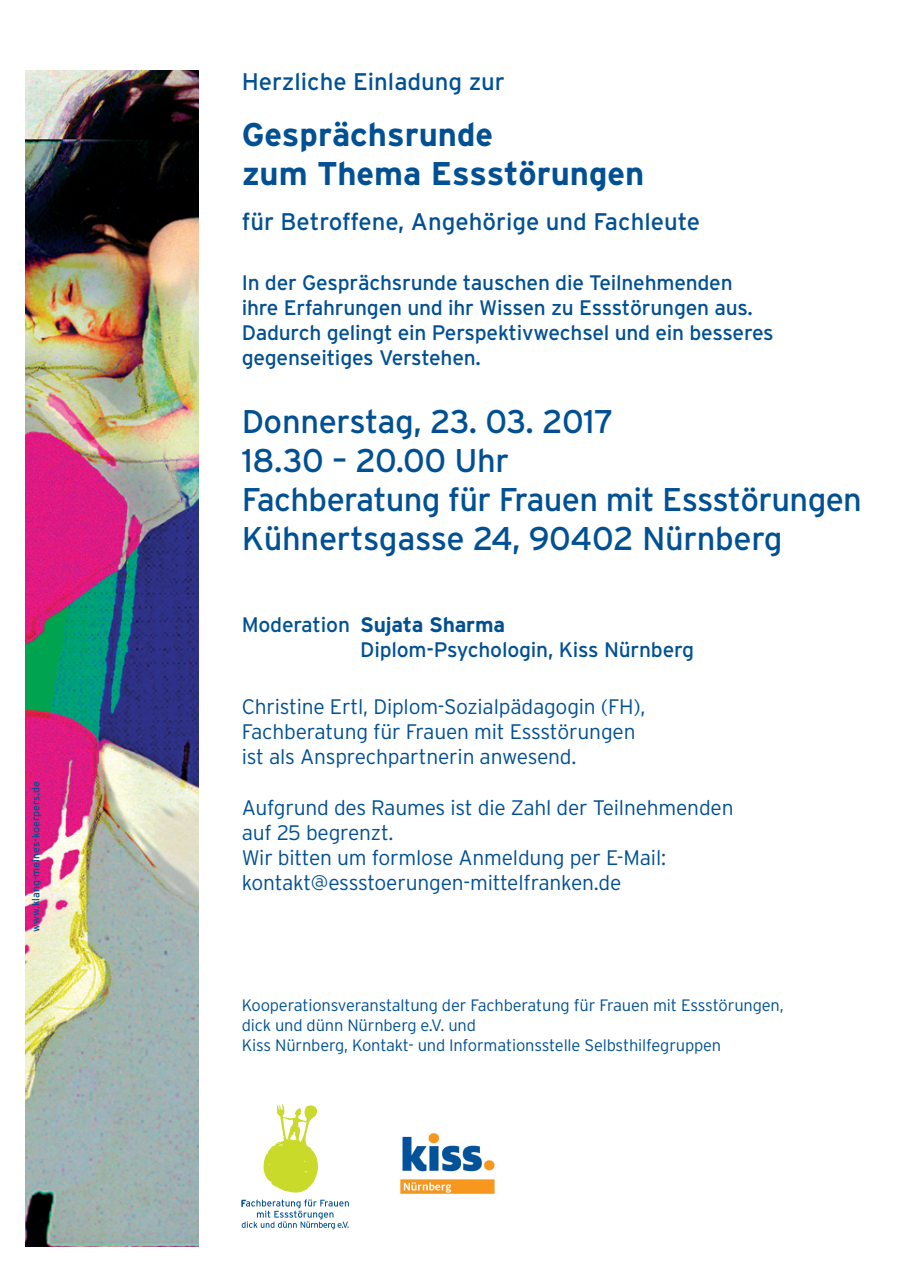
<style>
.page{position:relative;width:902px;height:1272px;background:#fff}
.page>*{position:absolute;margin:0;border:0;box-sizing:border-box;transform-origin:0 0}
.t1{font:32.85px/39px "Interstate";letter-spacing:-.02em;color:#005093}
.t2{font:700 32.85px/39px "Interstate";color:#005093}
.t3{font:24px "Interstate";color:#005093}
.t4{font:300 21px/25.2px "Interstate";letter-spacing:-.01em;color:#005093}
.t5{font:21px/25.2px "Interstate";letter-spacing:-.01em;color:#005093}
.t6{font:300 16.5px/19.8px "Interstate";letter-spacing:-.01em;color:#005093}
.t7{font:10.5px "Interstate";color:#005093}
.t8{font:9.6px "Interstate";color:#005093}
.s1{font-weight:700}
</style>
<div class="page">
<img style="left:26px;top:70px;width:172px;height:1176px">
<svg style="left:263px;top:1104px;width:55px;height:88px"></svg>
<svg style="left:242px;top:1199px;width:107px;height:30px"></svg>
<img style="left:400px;top:1133px;width:95px;height:61px">
<p class="t7" style="left:30px;top:931px;width:152px;rotate:-90deg">www.klang-meines-koerpers.de</p>
<p class="t3" style="left:242px;top:68px;width:265px">Herzliche Einladung zur</p>
<h1 class="t2" style="left:242px;top:115px;width:404px">Gesprächsrunde<br>zum Thema Essstörungen</h1>
<p class="t3" style="left:242px;top:208px;width:460px">für Betroffene, Angehörige und Fachleute</p>
<p class="t5" style="left:242px;top:269px;width:533px">In der Gesprächsrunde tauschen die Teilnehmenden ihre Erfahrungen und ihr Wissen zu Essstörungen aus.<br>Dadurch gelingt ein Perspektivwechsel und ein besseres gegenseitiges Verstehen.</p>
<h1 class="t1" style="left:242px;top:401px;width:621px">Donnerstag, 23. 03. 2017<br>18.30 – 20.00 Uhr<br>Fachberatung für Frauen mit Essstörungen<br>Kühnertsgasse 24, 90402 Nürnberg</h1>
<p class="t5" style="left:360px;top:611px;width:335px;text-indent:-119px">Moderation <span class="s1">Sujata Sharma<br></span>Diplom-Psychologin, Kiss Nürnberg</p>
<p class="t4" style="left:242px;top:693px;width:405px">Christine Ertl, Diplom-Sozialpädagogin (FH),<br>Fachberatung für Frauen mit Essstörungen ist als Ansprechpartnerin anwesend.</p>
<p class="t4" style="left:242px;top:794px;width:493px">Aufgrund des Raumes ist die Zahl der Teilnehmenden auf 25 begrenzt.<br>Wir bitten um formlose Anmeldung per E-Mail: kontakt@essstoerungen-mittelfranken.de</p>
<p class="t6" style="left:242px;top:995px;width:543px">Kooperationsveranstaltung der Fachberatung für Frauen mit Essstörungen, dick und dünn Nürnberg e.V. und<br>Kiss Nürnberg, Kontakt- und Informationsstelle Selbsthilfegruppen</p>
<p class="t8" style="left:241px;top:1197px;width:7px">F</p>
</div>
